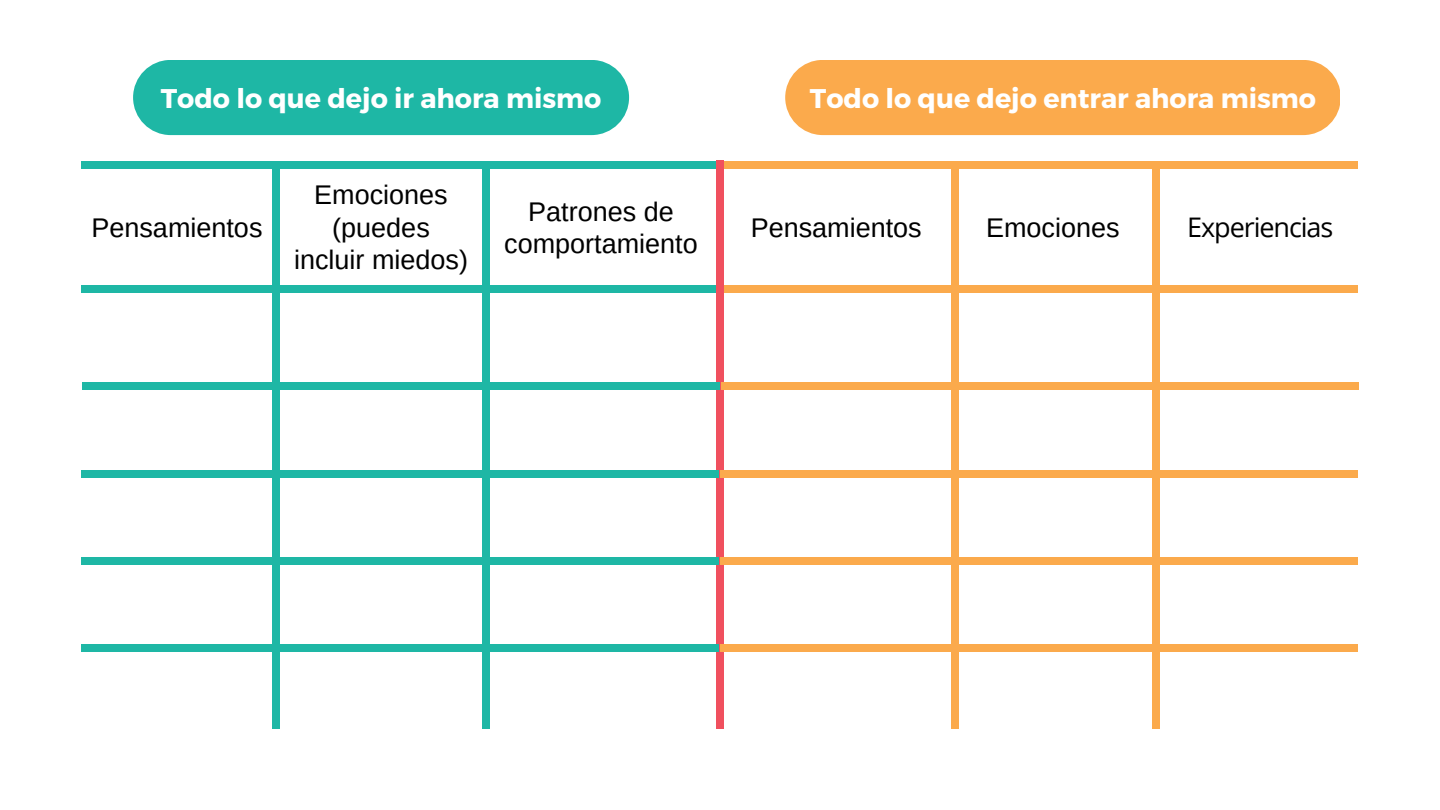
<style>
.page{position:relative;width:1440px;height:810px;background:#fff}
.page>*{position:absolute;margin:0;border:0;box-sizing:border-box;transform-origin:0 0}
.t1{font:27px/32.2px "Arimo";color:#000;text-align:center}
.t2{font:700 27px "Montserrat";color:#fff}
.t3{font:27px "Open Sans";letter-spacing:-.04em;color:#000}
</style>
<div class="page">
<div style="left:133px;top:60px;width:496px;height:75px;background:#1eb7a5;border-radius:38px"></div>
<div style="left:785px;top:60px;width:555px;height:75px;background:#fbaa4c"></div>
<div style="left:81px;top:162px;width:638px;height:7px;background:#1eb7a5"></div>
<div style="left:81px;top:285px;width:638px;height:8px;background:#1eb7a5"></div>
<div style="left:720px;top:162px;width:638px;height:7px;background:#fbaa4c"></div>
<div style="left:720px;top:285px;width:638px;height:8px;background:#fbaa4c"></div>
<div style="left:272px;top:163px;width:8px;height:566px;background:#1eb7a5"></div>
<div style="left:482px;top:167px;width:8px;height:562px;background:#1eb7a5"></div>
<div style="left:951px;top:167px;width:8px;height:562px;background:#fbaa4c"></div>
<div style="left:1153px;top:167px;width:7px;height:562px;background:#fbaa4c"></div>
<div style="left:716px;top:160px;width:7px;height:569px;background:#f0505e"></div>
<div style="left:82px;top:383px;width:638px;height:7px;background:#1eb7a5"></div>
<div style="left:721px;top:383px;width:638px;height:7px;background:#fbaa4c"></div>
<div style="left:81px;top:470px;width:638px;height:7px;background:#1eb7a5"></div>
<div style="left:720px;top:470px;width:638px;height:7px;background:#fbaa4c"></div>
<div style="left:81px;top:557px;width:638px;height:8px;background:#1eb7a5"></div>
<div style="left:720px;top:557px;width:638px;height:8px;background:#fbaa4c"></div>
<div style="left:81px;top:645px;width:638px;height:7px;background:#1eb7a5"></div>
<div style="left:720px;top:645px;width:638px;height:7px;background:#fbaa4c"></div>
<p class="t2" style="left:161px;top:81px;width:442px">Todo lo que dejo ir ahora mismo</p>
<p class="t2" style="left:810px;top:81px;width:508px">Todo lo que dejo entrar ahora mismo</p>
<p class="t1" style="left:91px;top:211px;width:173px">Pensamientos</p>
<p class="t1" style="left:294px;top:179px;width:175px">Emociones (puedes incluir miedos)</p>
<p class="t1" style="left:504px;top:195px;width:195px">Patrones de comportamiento</p>
<p class="t1" style="left:751px;top:211px;width:173px">Pensamientos</p>
<p class="t1" style="left:986px;top:211px;width:135px">Emociones</p>
<p class="t3" style="left:1187px;top:209px;width:148px">Experiencias</p>
</div>
